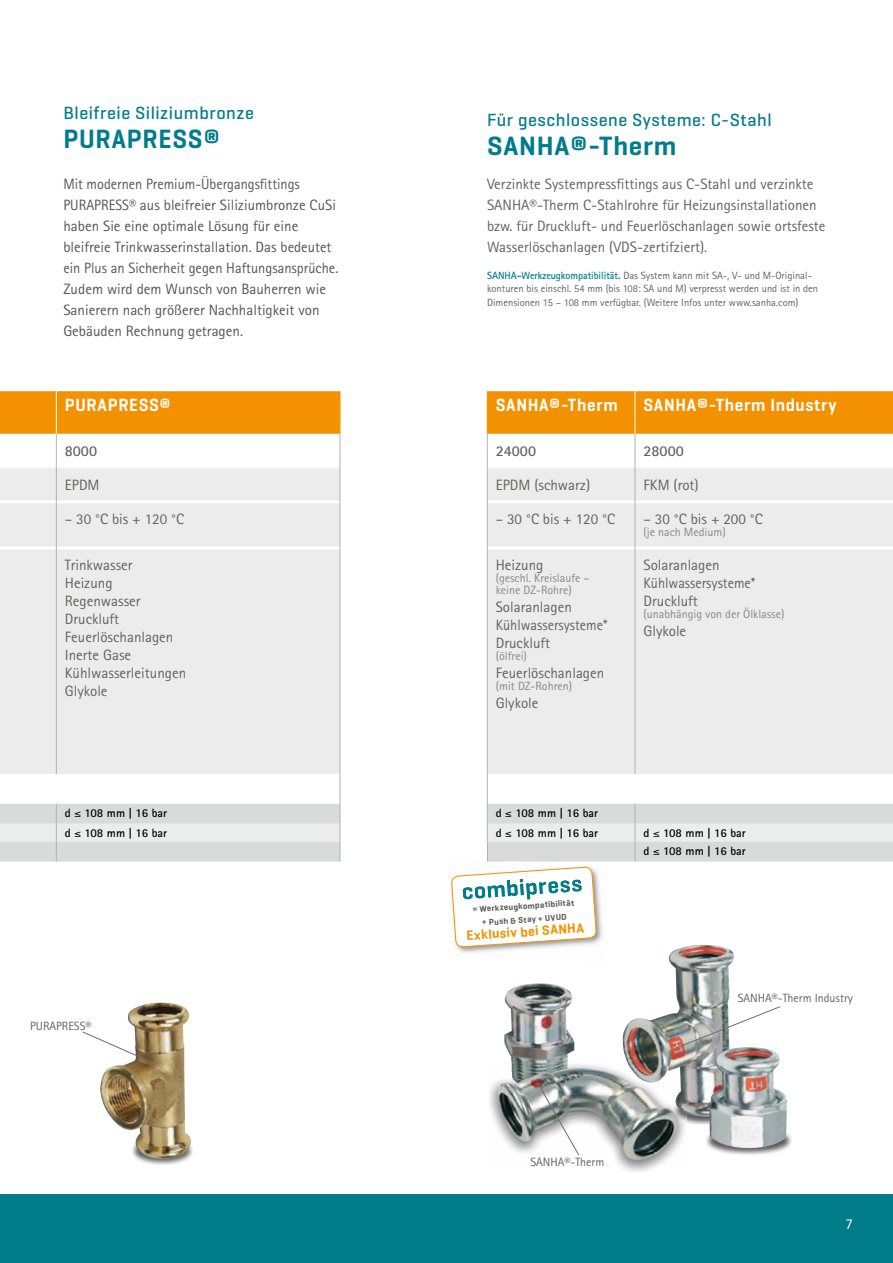
<style>
.page{position:relative;width:893px;height:1263px;background:#fff}
.page>*{position:absolute;margin:0;border:0;box-sizing:border-box;transform-origin:0 0}
.t1{font:600 27px "Geogrotesque";letter-spacing:.03em;color:#007c8b}
.t2{font:600 27px "Geogrotesque";letter-spacing:.03em;color:#007c8b;scale:.95 1}
.t3{font:500 18px "Geogrotesque";letter-spacing:.03em;color:#007c8b}
.t4{font:600 18px "Geogrotesque";letter-spacing:.04em;color:#fff;scale:.95 1}
.t5{font:15px/18px "Rotis Sans Serif";color:#626261}
.t6{font:15px/21px "Rotis Sans Serif";color:#565655;scale:.95 1}
.t7{font:700 15px "Rotis Sans Serif";color:#626261}
.t8{font:15px "Rotis Sans Serif";color:#fff}
.t9{font:600 13.65px "Geogrotesque";color:#f39100}
.t10{font:12px/12px "Rotis Sans Serif";color:#868786}
.t11{font:700 12px/20px "Rotis Sans Serif";color:#000}
.t12{font:12px "Rotis Sans Serif";color:#626261}
.t13{font:10.5px/13.5px "Rotis Sans Serif";color:#626261}
.t14{font:600 8.55px/13.6px "Geogrotesque";color:#565655;text-align:center}
.s1{font-weight:700;color:#007c8b}
</style>
<div class="page">
<img style="left:706px;top:1133px;width:86px;height:22px">
<img style="left:686px;top:1117px;width:23px;height:7px">
<div style="left:0;top:1195px;width:893px;height:68px;background:#007c8b"></div>
<img style="left:100px;top:1002px;width:93px;height:159px">
<svg style="left:82px;top:1031px;width:68px;height:31px"></svg>
<img style="left:504px;top:983px;width:70px;height:80px">
<img style="left:489px;top:1064px;width:197px;height:108px">
<img style="left:511px;top:1063px;width:57px;height:5px">
<img style="left:498px;top:1068px;width:180px;height:92px">
<img style="left:623px;top:947px;width:111px;height:170px">
<img style="left:709px;top:1049px;width:78px;height:99px">
<svg style="left:536px;top:1081px;width:44px;height:75px"></svg>
<svg style="left:675px;top:1006px;width:106px;height:43px"></svg>
<div style="left:0;top:391px;width:340px;height:43px;background:#f39100"></div>
<div style="left:0;top:468px;width:340px;height:306px;background:#ececec"></div>
<hr style="left:56px;top:391px;width:1px;height:43px;background:#fff">
<hr style="left:0;top:500px;width:56px;height:3px;background:#fff">
<hr style="left:57px;top:500px;width:283px;height:3px;background:#fff">
<hr style="left:0;top:546px;width:56px;height:3px;background:#fff">
<hr style="left:57px;top:546px;width:283px;height:3px;background:#fff">
<hr style="left:56px;top:468px;width:1px;height:34px;background:#b1b2b3">
<hr style="left:56px;top:502px;width:1px;height:46px;background:#b1b2b3">
<hr style="left:56px;top:548px;width:1px;height:226px;background:#b1b2b3">
<hr style="left:56px;top:434px;width:1px;height:34px;background:#b1b2b3">
<hr style="left:340px;top:391px;width:1px;height:43px;background:#f39100">
<hr style="left:340px;top:434px;width:1px;height:34px;background:#b1b2b3">
<hr style="left:340px;top:468px;width:1px;height:34px;background:#b1b2b3">
<hr style="left:340px;top:502px;width:1px;height:46px;background:#b1b2b3">
<hr style="left:340px;top:548px;width:1px;height:226px;background:#b1b2b3">
<svg style="left:0;top:774px;width:341px;height:87px"></svg>
<div style="left:488px;top:391px;width:405px;height:43px;background:#f39100"></div>
<div style="left:488px;top:468px;width:405px;height:306px;background:#ececec"></div>
<hr style="left:635px;top:391px;width:1px;height:43px;background:#fff">
<hr style="left:487px;top:500px;width:148px;height:3px;background:#fff">
<hr style="left:635px;top:500px;width:258px;height:3px;background:#fff">
<hr style="left:487px;top:546px;width:148px;height:3px;background:#fff">
<hr style="left:635px;top:546px;width:258px;height:3px;background:#fff">
<hr style="left:487px;top:434px;width:1px;height:34px;background:#b1b2b3">
<hr style="left:635px;top:434px;width:1px;height:34px;background:#b1b2b3">
<hr style="left:487px;top:468px;width:1px;height:34px;background:#b1b2b3">
<hr style="left:635px;top:468px;width:1px;height:34px;background:#b1b2b3">
<hr style="left:487px;top:502px;width:1px;height:46px;background:#b1b2b3">
<hr style="left:635px;top:502px;width:1px;height:46px;background:#b1b2b3">
<hr style="left:487px;top:548px;width:1px;height:226px;background:#b1b2b3">
<hr style="left:635px;top:548px;width:1px;height:226px;background:#b1b2b3">
<hr style="left:487px;top:391px;width:1px;height:43px;background:#f39100">
<img style="left:456px;top:947px;width:94px;height:6px">
<svg style="left:451px;top:774px;width:442px;height:173px"></svg>
<p class="t3" style="left:63px;top:102px;width:192px">Bleifreie Siliziumbronze</p>
<h1 class="t2" style="left:63px;top:122px;width:166px">PURAPRESS®</h1>
<p class="t6" style="left:63px;top:174px;width:291px">Mit modernen Premium-Übergangsfittings PURAPRESS® aus blei freier Siliziumbronze CuSi haben Sie eine optimale Lösung für eine bleifreie Trinkwasserinstallation. Das bedeutet ein Plus an Sicherheit gegen Haftungsansprüche.<br>Zudem wird dem Wunsch von Bauherren wie Sanierern nach größerer Nachhaltigkeit von Gebäuden Rechnung getragen.</p>
<p class="t4" style="left:65px;top:393px;width:113px">PURAPRESS®</p>
<p class="t7" style="left:65px;top:442px;width:34px">8000</p>
<p class="t5" style="left:65px;top:476px;width:36px">EPDM</p>
<p class="t5" style="left:65px;top:510px;width:121px">– 30 °C bis + 120 °C</p>
<p class="t5" style="left:65px;top:556px;width:123px">Trinkwasser<br>Heizung<br>Regenwasser<br>Druckluft<br>Feuerlöschanlagen<br>Inerte Gase<br>Kühlwasserleitungen<br>Glykole</p>
<p class="t11" style="left:65px;top:803px;width:104px">d ≤ 108 mm | 16 bar d ≤ 108 mm | 16 bar</p>
<p class="t12" style="left:30px;top:1019px;width:63px">PURAPRESS®</p>
<p class="t3" style="left:487px;top:109px;width:286px">Für geschlossene Systeme: C-Stahl</p>
<h1 class="t1" style="left:487px;top:129px;width:191px">SANHA®-Therm</h1>
<p class="t5" style="left:487px;top:174px;width:340px;line-height:21px">Verzinkte Systempressfittings aus C-Stahl und verzinkte SANHA®-Therm C-Stahlrohre für Heizungsinstallationen bzw. für Druckluft- und Feuerlöschanlagen sowie ortsfeste Wasserlöschanlagen (VDS-zertifziert).</p>
<p class="t13" style="left:487px;top:268px;width:333px"><span class="s1">SANHA-Werkzeugkompatibilität.</span> Das System kann mit SA- , V - und M-Original&shy;konturen bis einschl. 54 mm (bis 108: SA und M) verpresst werden und ist in den<br>Dimensionen 15 – 108 mm verfügbar. (Weitere Infos unter www.sanha.com)</p>
<p class="t4" style="left:496px;top:393px;width:130px">SANHA®-Therm</p>
<p class="t4" style="left:643px;top:393px;width:205px">SANHA®-Therm Industry</p>
<p class="t7" style="left:496px;top:442px;width:42px">24000</p>
<p class="t7" style="left:643px;top:442px;width:42px">28000</p>
<p class="t5" style="left:496px;top:476px;width:96px">EPDM (schwarz)</p>
<p class="t5" style="left:643px;top:476px;width:57px">FKM (rot)</p>
<p class="t5" style="left:496px;top:510px;width:121px">– 30 °C bis + 120 °C</p>
<p class="t5" style="left:643px;top:510px;width:121px">– 30 °C bis + 200 °C</p>
<p class="t10" style="left:643px;top:526px;width:84px">(je nach Medium)</p>
<p class="t5" style="left:496px;top:556px;width:49px">Heizung</p>
<p class="t10" style="left:496px;top:572px;width:95px">(geschl. Kreislaufe – keine DZ-Rohre)</p>
<p class="t5" style="left:496px;top:598px;width:113px">Solaranlagen<br>Kühlwassersysteme*<br>Druckluft</p>
<p class="t10" style="left:496px;top:650px;width:33px">(ölfrei)</p>
<p class="t5" style="left:496px;top:664px;width:110px">Feuerlöschanlagen</p>
<p class="t10" style="left:496px;top:680px;width:78px">(mit DZ-Rohren)</p>
<p class="t5" style="left:496px;top:694px;width:44px">Glykole</p>
<p class="t5" style="left:643px;top:556px;width:113px">Solaranlagen<br>Kühlwassersysteme*<br>Druckluft</p>
<p class="t10" style="left:643px;top:608px;width:142px">(unabhängig von der Ölklasse)</p>
<p class="t5" style="left:643px;top:622px;width:44px">Glykole</p>
<p class="t11" style="left:496px;top:803px;width:104px">d ≤ 108 mm | 16 bar d ≤ 108 mm | 16 bar</p>
<p class="t14" style="left:472px;top:902px;width:103px;rotate:-4deg">= Werkzeugkompatibilität + Push &amp; Stay + UVUD</p>
<p class="t9" style="left:466px;top:927px;width:119px;rotate:-4deg">Exklusiv bei SANHA</p>
<p class="t11" style="left:643px;top:824px;width:104px;line-height:18px">d ≤ 108 mm | 16 bar d ≤ 108 mm | 16 bar</p>
<p class="t12" style="left:738px;top:991px;width:117px">SANHA®-Therm Industry</p>
<p class="t12" style="left:530px;top:1155px;width:75px">SANHA®-Therm</p>
<p class="t8" style="left:845px;top:1215px;width:9px">7</p>
</div>
